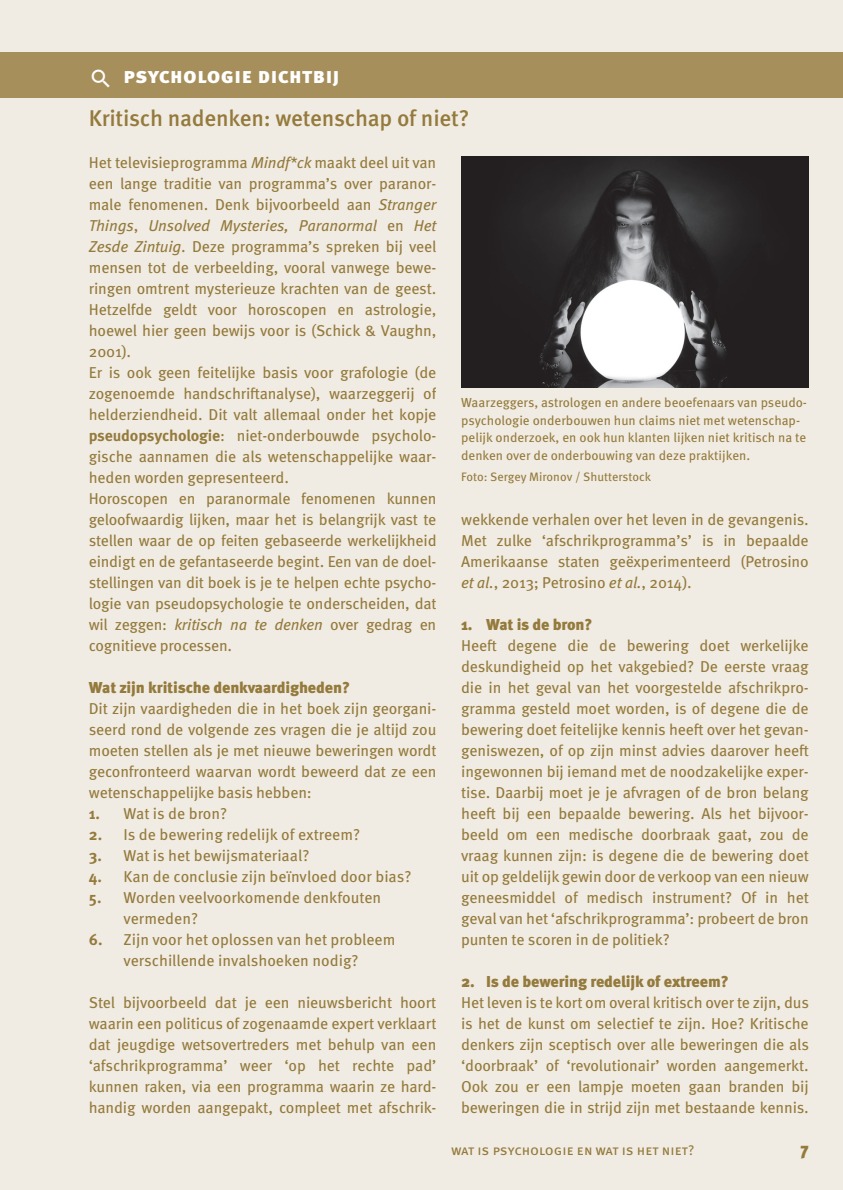
<style>
.page{position:relative;width:843px;height:1190px;background:#fff}
.page>*{position:absolute;margin:0;border:0;box-sizing:border-box;transform-origin:0 0}
.t1{font:500 22.75px "Meta Pro";letter-spacing:-.015em;color:#947a3c}
.t2{font:900 21px "Meta Pro";letter-spacing:.015em;color:#fff}
.t3{font:900 17.5px "Meta Pro";color:#947a3c}
.t4{font:15.75px/21px "Meta Pro";letter-spacing:-.015em;color:#947a3c;text-align:justify}
.t5{font:900 15.75px "Meta Pro";letter-spacing:-.01em;color:#947a3c}
.t6{font:14px "Meta Pro";letter-spacing:-.005em;color:#947a3c}
.t7{font:13.12px/17.5px "Meta Pro";letter-spacing:-.01em;color:#947a3c}
.t8{font:12.25px "Meta Pro";letter-spacing:-.005em;color:#947a3c}
.s1{font-style:italic}
.s2{font-weight:700}
</style>
<div class="page">
<div style="left:0;top:0;width:842px;height:1189px;background:#f1ece3"></div>
<div style="left:0;top:53px;width:842px;height:48px;background:#a68f5b"></div>
<div style="left:0;top:98px;width:842px;height:281px;background:#f1ece3"></div>
<img style="left:461px;top:156px;width:347px;height:231px">
<h2 class="t2" style="left:123px;top:60px;width:217px">PSYCHOLOGIE DICHTBIJ</h2>
<h1 class="t1" style="left:89px;top:100px;width:382px">Kritisch nadenken: wetenschap of niet?</h1>
<p class="t4" style="left:89px;top:150px;width:349px;text-align:left">Het televisieprogramma <span class="s1">Mindf*ck</span> maakt deel uit van een lange traditie van programma’s over paranor&shy;male fenomenen. Denk bijvoorbeeld aan <span class="s1">Stranger Things</span>, <span class="s1">Unsolved Mysteries, Paranormal</span> en <span class="s1">Het Zesde Zintuig</span>. Deze programma’s spreken bij veel mensen tot de verbeelding, vooral vanwege bewe&shy;ringen omtrent mysterieuze krachten van de geest.<br>Hetzelfde geldt voor horoscopen en astrologie, hoewel hier geen bewijs voor is (Schick &amp; Vaughn, 2001).<br>Er is ook geen feitelijke basis voor grafologie (de zogenoemde handschriftanalyse), waarzeggerij of helderziendheid. Dit valt allemaal onder het kopje <span class="s2">pseudopsychologie</span>: niet-onderbouwde psycholo&shy;gische aannamen die als wetenschappelijke waar&shy;heden worden gepresenteerd.<br>Horoscopen en paranormale fenomenen kunnen geloofwaardig lijken, maar het is belangrijk vast te stellen waar de op feiten gebaseerde werkelijkheid eindigt en de gefantaseerde begint. Een van de doel&shy;stellingen van dit boek is je te helpen echte psycho&shy;logie van pseudopsychologie te onderscheiden, dat wil zeggen: <span class="s1">kritisch na te denken</span> over gedrag en cognitieve processen.</p>
<p class="t5" style="left:89px;top:674px;width:262px">Wat zijn kritische denkvaardigheden?</p>
<p class="t4" style="left:89px;top:696px;width:349px">Dit zijn vaardigheden die in het boek zijn georgani&shy;seerd rond de volgende zes vragen die je altijd zou moeten stellen als je met nieuwe beweringen wordt geconfronteerd waarvan wordt beweerd dat ze een wetenschappelijke basis hebben:</p>
<p class="t4" style="left:89px;top:801px;width:140px"><span class="s2">1.</span> Wat is de bron?</p>
<p class="t4" style="left:89px;top:822px;width:273px"><span class="s2">2.</span> Is de bewering redelijk of extreem?</p>
<p class="t4" style="left:89px;top:843px;width:222px"><span class="s2">3.</span> Wat is het bewijsmateriaal?</p>
<p class="t4" style="left:89px;top:864px;width:324px"><span class="s2">4.</span> Kan de conclusie zijn beïnvloed door bias?</p>
<p class="t4" style="left:123px;top:885px;width:259px;text-indent:-35px"><span class="s2">5.</span> Worden veelvoorkomende denkfouten vermeden?</p>
<p class="t4" style="left:89px;top:927px;width:308px;text-align:center"><span class="s2">6.</span> Zijn voor het oplossen van het probleem verschillende invalshoeken nodig?</p>
<p class="t4" style="left:89px;top:990px;width:349px">Stel bijvoorbeeld dat je een nieuwsbericht hoort waarin een politicus of zogenaamde expert verklaart dat jeugdige wetsovertreders met behulp van een ‘afschrikprogramma’ weer ‘op het rechte pad’ kunnen raken, via een programma waarin ze hard&shy;handig worden aangepakt, compleet met afschrik-</p>
<p class="t7" style="left:461px;top:393px;width:347px">Waarzeggers, astrologen en andere beoefenaars van pseudo&shy;psychologie onderbouwen hun claims niet met wetenschap&shy;pelijk onderzoek, en ook hun klanten lijken niet kritisch na te denken over de onderbouwing van deze praktijken.</p>
<p class="t8" style="left:461px;top:467px;width:191px">Foto: Sergey Mironov / Shutterstock</p>
<p class="t4" style="left:461px;top:507px;width:349px">wekkende verhalen over het leven in de gevangenis.<br>Met zulke ‘afschrikprogramma’s’ is in bepaalde Amerikaanse staten geëxperimenteerd (Petrosino <span class="s1">et al.</span>, 2013; Petrosino <span class="s1">et al.</span>, 2014).</p>
<p class="t5" style="left:461px;top:611px;width:133px">1. Wat is de bron?</p>
<p class="t4" style="left:461px;top:633px;width:349px">Heeft degene die de bewering doet werkelijke deskundigheid op het vakgebied? De eerste vraag die in het geval van het voorgestelde afschrikpro&shy;gramma gesteld moet worden, is of degene die de bewering doet feitelijke kennis heeft over het gevan&shy;geniswezen, of op zijn minst advies daarover heeft ingewonnen bij iemand met de noodzakelijke exper&shy;tise. Daarbij moet je je afvragen of de bron belang heeft bij een bepaalde bewering. Als het bijvoor&shy;beeld om een medische doorbraak gaat, zou de vraag kunnen zijn: is degene die de bewering doet uit op geldelijk gewin door de verkoop van een nieuw geneesmiddel of medisch instrument? Of in het geval van het ‘afschrikprogramma’: probeert de bron punten te scoren in de politiek?</p>
<p class="t5" style="left:461px;top:968px;width:269px">2. Is de bewering redelijk of extreem?</p>
<p class="t4" style="left:461px;top:990px;width:349px">Het leven is te kort om overal kritisch over te zijn, dus is het de kunst om selectief te zijn. Hoe? Kritische denkers zijn sceptisch over alle beweringen die als ‘doorbraak’ of ‘revolutionair’ worden aangemerkt.<br>Ook zou er een lampje moeten gaan branden bij beweringen die in strijd zijn met bestaande kennis.</p>
<p class="t6" style="left:451px;top:1139px;width:244px">Wat is psycholog ie en wat is het niet?</p>
<p class="t3" style="left:800px;top:1134px;width:10px">7</p>
</div>
